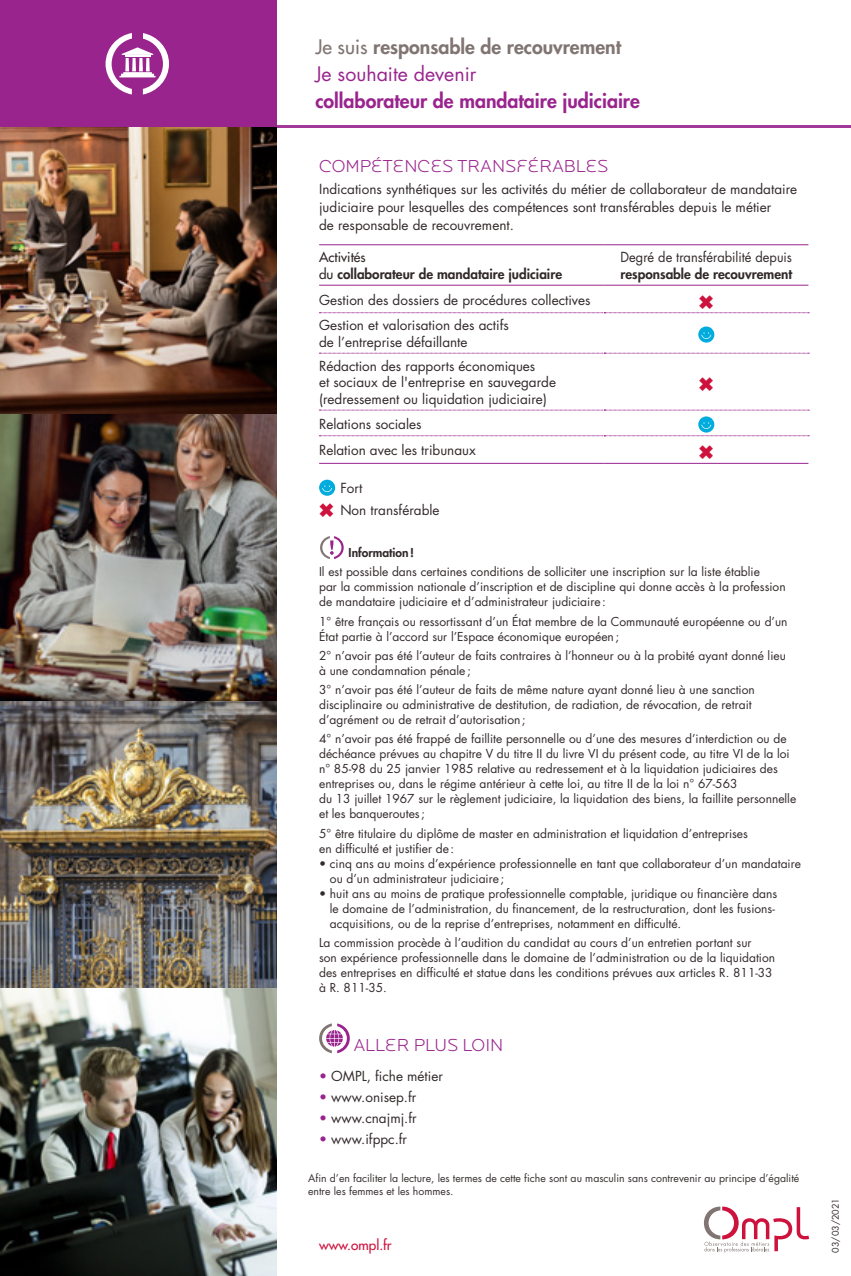
<style>
.page{position:relative;width:851px;height:1276px;background:#fff}
.page>*{position:absolute;margin:0;border:0;box-sizing:border-box;transform-origin:0 0}
.TITRE_2{font:800 19.5px/27px "Futura Std";color:#99248e}
._1_TITRE_cdv{font:300 18px "Locator Display";color:#99248e}
._1_TITRE_allerpluslo{font:300 18px "Locator Display";color:#99248e}
.TEXTE{font:13.5px/18px "Futura Std";color:#32292a}
.TEXTE_tableau_fag{font:13.5px/16.5px "Futura Std";color:#32292a}
.TEXTE_tableau_centre{font:13.5px/16.5px "Futura Std";color:#32292a;scale:.95 1}
.TITRE_tableau_fag{font:800 13.5px/16.5px "Futura Std";color:#32292a}
.t1{font:500 13.5px "Futura Std";color:#cd123d}
.Attention{font:12px/15px "Futura Std";color:#32292a}
.t2{font:10.5px/12.6px "Futura Std";color:#37302f}
.t3{font:9px "Futura Std";color:#32292a}
.s1{font-weight:500;color:#807572}
.s2{color:#807572}
.s3{font-weight:400}
.s4{font-weight:500}
.s5{font-weight:800}
.s6{color:#cd123d}
.s7{color:#99248e}
</style>
<div class="page">
<hr style="left:0;top:125px;width:850px;height:3px;background:#99248e">
<div style="left:0;top:0;width:276px;height:128px;background:#99248e"></div>
<img style="left:0;top:128px;width:276px;height:1148px">
<svg style="left:106px;top:33px;width:63px;height:61px"></svg>
<svg style="left:146px;top:58px;width:4px;height:13px"></svg>
<svg style="left:139px;top:58px;width:4px;height:13px"></svg>
<svg style="left:132px;top:58px;width:4px;height:13px"></svg>
<svg style="left:704px;top:1206px;width:104px;height:46px"></svg>
<hr style="left:319px;top:244px;width:285px;height:1px;background:#99248e">
<hr style="left:604px;top:244px;width:204px;height:1px;background:#99248e">
<hr style="left:319px;top:285px;width:285px;height:1px;background:#99248e">
<hr style="left:604px;top:285px;width:204px;height:1px;background:#99248e">
<svg style="left:319px;top:353px;width:490px;height:1px"></svg>
<hr style="left:319px;top:463px;width:285px;height:1px;background:#99248e">
<hr style="left:604px;top:463px;width:204px;height:1px;background:#99248e">
<svg style="left:698px;top:326px;width:16px;height:17px"></svg>
<svg style="left:319px;top:410px;width:490px;height:26px"></svg>
<svg style="left:319px;top:480px;width:16px;height:16px"></svg>
<svg style="left:320px;top:536px;width:23px;height:23px"></svg>
<svg style="left:319px;top:1023px;width:31px;height:30px"></svg>
<svg style="left:319px;top:312px;width:490px;height:1px"></svg>
<p class="TITRE_2" style="left:315px;top:33px;width:326px"><span class="s1">Je suis</span> <span class="s2">responsable de recouvrement<br></span><span class="s3">Je souhaite devenir<br></span>collaborateur de mandataire judiciaire</p>
<p class="_1_TITRE_cdv" style="left:319px;top:155px;width:291px">COMPÉTENCES TRANSFÉRABLES</p>
<p class="TEXTE" style="left:319px;top:180px;width:479px">Indications synthétiques sur les activités du métier de collaborateur de mandataire judiciaire pour lesquelles des compétences sont transférables depuis le métier<br>de responsable de recouvrement.</p>
<p class="TITRE_tableau_fag" style="left:319px;top:249px;width:244px"><span class="s4">Activités<br>du</span> collaborateur de mandataire judiciaire</p>
<p class="TEXTE_tableau_centre" style="left:620px;top:249px;width:182px">Degré de transférabilité depuis <span class="s5">responsable de recouvrement</span></p>
<p class="TEXTE_tableau_fag" style="left:319px;top:291px;width:273px">Gestion des dossiers de procédures collectives</p>
<p class="TEXTE_tableau_fag" style="left:319px;top:317px;width:191px">Gestion et valorisation des actifs de l’entreprise défaillante</p>
<p class="TEXTE_tableau_fag" style="left:319px;top:358px;width:238px">Rédaction des rapports économiques<br>et sociaux de l'entreprise en sauvegarde (redressement ou liquidation judiciaire)</p>
<p class="TEXTE_tableau_fag" style="left:319px;top:415px;width:104px">Relations sociales</p>
<p class="TEXTE_tableau_fag" style="left:319px;top:442px;width:158px">Relation avec les tribunaux</p>
<p class="TEXTE" style="left:340px;top:479px;width:24px">Fort</p>
<p class="TEXTE" style="left:319px;top:501px;width:122px"><span class="s6">✖</span> Non transférable</p>
<p class="Attention" style="left:319px;top:543px;width:442px;line-height:19.2px;text-indent:29px"><span class="s5">Information !<br></span>Il est possible dans certaines conditions de solliciter une inscription sur la liste établie</p>
<p class="Attention" style="left:319px;top:579px;width:468px">par la commission nationale d’inscription et de discipline qui donne accès à la profession de mandataire judiciaire et d’administrateur judiciaire :</p>
<p class="Attention" style="left:319px;top:614px;width:470px">1° être français ou ressortissant d’un État membre de la Communauté européenne ou d’un<br>État partie à l’accord sur l’Espace économique européen ;</p>
<p class="Attention" style="left:319px;top:648px;width:468px">2° n’avoir pas été l’auteur de faits contraires à l’honneur ou à la probité ayant donné lieu à une condamnation pénale ;</p>
<p class="Attention" style="left:319px;top:682px;width:437px">3° n’avoir pas été l’auteur de faits de même nature ayant donné lieu à une sanction disciplinaire ou administrative de destitution, de radiation, de révocation, de retrait d’agrément ou de retrait d’autorisation ;</p>
<p class="Attention" style="left:319px;top:731px;width:478px">4° n’avoir pas été frappé de faillite personnelle ou d’une des mesures d’interdiction ou de déchéance prévues au chapitre V du titre II du livre VI du présent code, au titre VI de la loi n° 85-98 du 25 janvier 1985 relative au redressement et à la liquidation judiciaires des entreprises ou, dans le régime antérieur à cette loi, au titre II de la loi n° 67-563<br>du 13 juillet 1967 sur le règlement judiciaire, la liquidation des biens, la faillite personnelle et les banqueroutes ;</p>
<p class="Attention" style="left:319px;top:826px;width:430px">5° être titulaire du diplôme de master en administration et liquidation d’entreprises en difficulté et justifier de :</p>
<p class="Attention" style="left:330px;top:856px;width:472px;text-indent:-11px">• cinq ans au moins d’expérience professionnelle en tant que collaborateur d’un mandataire ou d’un administrateur judiciaire;</p>
<p class="Attention" style="left:330px;top:886px;width:449px;text-indent:-11px">• huit ans au moins de pratique professionnelle comptable, juridique ou financière dans le domaine de l’administration, du financement, de la restructuration, dont les fusions&shy;acquisitions, ou de la reprise d’entreprises, notamment en difficulté.</p>
<p class="Attention" style="left:319px;top:935px;width:457px">La commission procède à l’audition du candidat au cours d’un entretien portant sur<br>son expérience professionnelle dans le domaine de l’administration ou de la liquidation des entreprises en difficulté et statue dans les conditions prévues aux articles R. 811-33 à R. 811-35.</p>
<p class="_1_TITRE_allerpluslo" style="left:354px;top:1034px;width:151px">ALLER PLUS LOIN</p>
<p class="TEXTE" style="left:319px;top:1067px;width:125px"><span class="s7">•</span> OMPL, fiche métier</p>
<p class="TEXTE" style="left:319px;top:1088px;width:99px"><span class="s7">•</span> www.onisep.fr</p>
<p class="TEXTE" style="left:319px;top:1109px;width:99px"><span class="s7">•</span> www.cnajmj.fr</p>
<p class="TEXTE" style="left:319px;top:1130px;width:89px"><span class="s7">•</span> www.ifppc.fr</p>
<p class="t2" style="left:308px;top:1172px;width:492px">Afin d’en faciliter la lecture, les termes de cette fiche sont au masculin sans contrevenir au principe d’égalité entre les femmes et les hommes.</p>
<p class="t1" style="left:319px;top:1237px;width:74px">www.ompl.fr</p>
<p class="t3" style="left:829px;top:1252px;width:56px;rotate:-90deg">03/03/2021</p>
</div>
